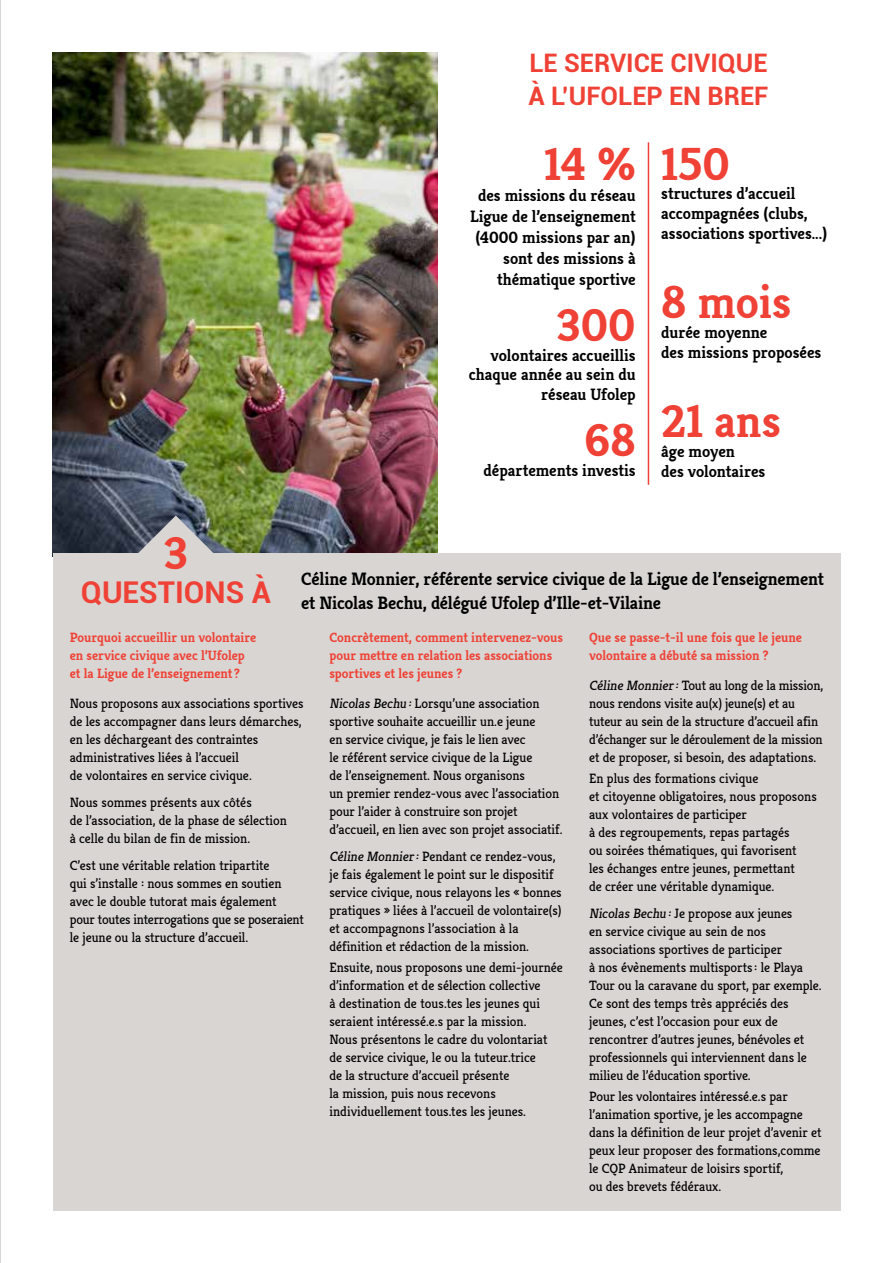
<style>
.page{position:relative;width:893px;height:1263px;background:#fff}
.page>*{position:absolute;margin:0;border:0;box-sizing:border-box;transform-origin:0 0}
.t1{font:700 46.5px "Kreon";color:#ef4135}
.t2{font:700 30px "Roboto";color:#ef4135}
.t3{font:700 25.5px/33px "Roboto";color:#ef4135}
.t4{font:700 18px/24px "Kreon";letter-spacing:-.01em;color:#000}
.t5{font:700 16.5px/19.8px "Kreon";color:#000}
.t6{font:13.5px/18px "Kreon";color:#000}
.t7{font:700 13.5px/18px "Kreon";color:#ef4135}
</style>
<div class="page">
<img style="left:53px;top:53px;width:385px;height:500px">
<hr style="left:0;top:0;width:1px;height:1263px;background:#d9d5d3">
<div style="left:53px;top:553px;width:787px;height:658px;background:#d9d5d3"></div>
<svg style="left:138px;top:515px;width:75px;height:38px;background:#91949a"></svg>
<hr style="left:648px;top:142px;width:1px;height:343px;background:#ef4135">
<h3 class="t3" style="left:528px;top:45px;width:242px">LE SERVICE CIVIQUE<br>À L’UFOLEP EN BREF</h3>
<h1 class="t1" style="left:544px;top:134px;width:93px">14 %</h1>
<p class="t5" style="left:470px;top:185px;width:167px;line-height:21px;text-align:right">des missions du réseau<br>Ligue de l’enseignement (4000 missions par an) sont des missions à thématique sportive</p>
<h1 class="t1" style="left:557px;top:296px;width:81px">300</h1>
<p class="t5" style="left:469px;top:345px;width:168px;text-align:right">volontaires accueillis chaque année au sein du réseau Ufolep</p>
<h1 class="t1" style="left:585px;top:411px;width:53px">68</h1>
<p class="t5" style="left:484px;top:460px;width:154px">départements investis</p>
<h1 class="t1" style="left:661px;top:134px;width:70px">150</h1>
<p class="t5" style="left:661px;top:184px;width:168px">structures d’accueil accompagnées (clubs, associations sportives...)</p>
<h1 class="t1" style="left:661px;top:273px;width:131px">8 mois</h1>
<p class="t5" style="left:661px;top:322px;width:162px">durée moyenne<br>des missions proposées</p>
<h1 class="t1" style="left:661px;top:392px;width:121px">21 ans</h1>
<p class="t5" style="left:661px;top:441px;width:106px">âge moyen<br>des volontaires</p>
<h1 class="t1" style="left:164px;top:524px;width:26px">3</h1>
<h2 class="t2" style="left:81px;top:571px;width:191px">QUESTIONS À</h2>
<h3 class="t4" style="left:301px;top:567px;width:524px">Céline Monnier, référente service civique de la Ligue de l’enseignement et Nicolas Bechu, délégué Ufolep d’Ille-et-Vilaine</h3>
<p class="t7" style="left:70px;top:628px;width:188px">Pourquoi accueillir un volontaire en service civique avec l’Ufolep et la Ligue de l’enseignement ?</p>
<p class="t6" style="left:70px;top:694px;width:235px">Nous proposons aux associations sportives de les accompagner dans leurs démarches, en les déchargeant des contraintes administratives liées à l’accueil<br>de volontaires en service civique.</p>
<p class="t6" style="left:70px;top:793px;width:219px">Nous sommes présents aux côtés<br>de l’association, de la phase de sélection à celle du bilan de fin de mission.</p>
<p class="t6" style="left:70px;top:856px;width:236px">C’est une véritable relation tripartite<br>qui s’installe : nous sommes en soutien avec le double tutorat mais également pour toutes interrogations que se poseraient le jeune ou la structure d’accueil.</p>
<p class="t7" style="left:329px;top:628px;width:235px">Concrètement, comment intervenez-vous pour mettre en relation les associations sportives et les jeunes ?</p>
<p class="t6" style="left:329px;top:694px;width:235px">Nicolas Bechu: Lorsqu’une association sportive souhaite accueillir un.e jeune<br>en service civique, je fais le lien avec<br>le référent service civique de la Ligue<br>de l’enseignement. Nous organisons<br>un premier rendez-vous avec l’association pour l’aider à construire son projet d’accueil, en lien avec son projet associatif.</p>
<p class="t6" style="left:329px;top:847px;width:234px">Céline Monnier: Pendant ce rendez-vous, je fais également le point sur le dispositif service civique, nous relayons les « bonnes pratiques » liées à l’accueil de volontaire(s) et accompagnons l’association à la définition et rédaction de la mission.</p>
<p class="t6" style="left:329px;top:958px;width:235px">Ensuite, nous proposons une demi-journée d’information et de sélection collective<br>à destination de tous.tes les jeunes qui seraient intéressé.e.s par la mission.<br>Nous présentons le cadre du volontariat de service civique, le ou la tuteur.trice<br>de la structure d’accueil présente<br>la mission, puis nous recevons individuellement tous.tes les jeunes.</p>
<p class="t7" style="left:589px;top:628px;width:214px">Que se passe-t-il une fois que le jeune volontaire a débuté sa mission ?</p>
<p class="t6" style="left:589px;top:676px;width:236px">Céline Monnier: Tout au long de la mission, nous rendons visite au(x) jeune(s) et au tuteur au sein de la structure d’accueil afin d’échanger sur le déroulement de la mission et de proposer, si besoin, des adaptations.</p>
<p class="t6" style="left:589px;top:769px;width:229px">En plus des formations civique<br>et citoyenne obligatoires, nous proposons aux volontaires de participer<br>à des regroupements, repas partagés<br>ou soirées thématiques, qui favorisent<br>les échanges entre jeunes, permettant<br>de créer une véritable dynamique.</p>
<p class="t6" style="left:589px;top:904px;width:234px">Nicolas Bechu: Je propose aux jeunes<br>en service civique au sein de nos associations sportives de participer<br>à nos évènements multisports : le Playa Tour ou la caravane du sport, par exemple.<br>Ce sont des temps très appréciés des jeunes, c’est l’occasion pour eux de rencontrer d’autres jeunes, bénévoles et professionnels qui interviennent dans le milieu de l’éducation sportive.</p>
<p class="t6" style="left:589px;top:1087px;width:234px">Pour les volontaires intéressé.e.s par l’animation sportive, je les accompagne dans la définition de leur projet d’avenir et peux leur proposer des formations,comme le CQP Animateur de loisirs sportif,<br>ou des brevets fédéraux.</p>
</div>
